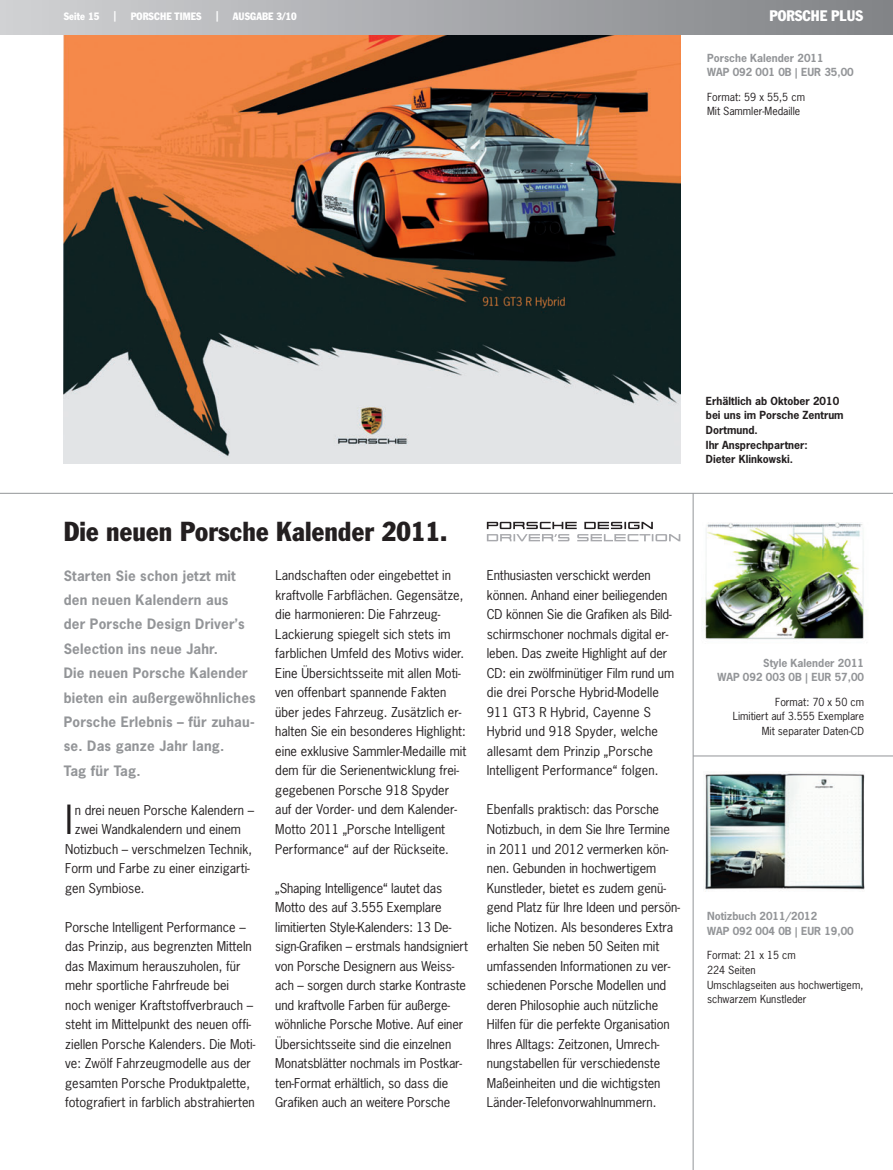
<style>
.page{position:relative;width:893px;height:1170px;background:#fff}
.page>*{position:absolute;margin:0;border:0;box-sizing:border-box;transform-origin:0 0}
.t1{font:37.8px "Porsche News Gothic";color:#231f20}
.t2{font:condensed 27px "Porsche Franklin Gothic";letter-spacing:.005em;color:#231f20}
.t3{font:condensed 15px "Porsche Franklin Gothic";color:#fff}
.t4{font:700 13.5px/24.5px "Porsche News Gothic";letter-spacing:.015em;color:#939598}
.t5{font:12.75px/19.5px "Porsche News Gothic";letter-spacing:-.005em;color:#231f20}
.t6{font:10.5px/14.7px "Porsche News Gothic";color:#231f20}
.t7{font:700 10.5px/14.7px "Porsche News Gothic";color:#939598}
.t8{font:700 10.5px/14.7px "Porsche News Gothic";color:#231f20}
.t9{font:condensed 10.5px "Porsche Franklin Gothic";letter-spacing:.005em;color:#fff}
</style>
<div class="page">
<img style="left:64px;top:34px;width:616px;height:429px">
<div style="left:0;top:0;width:893px;height:34px;background:linear-gradient(to right,#d1d2d4,#818386)"></div>
<hr style="left:0;top:0;width:1px;height:34px;background:#d1d2d4">
<hr style="left:0;top:493px;width:893px;height:1px;background:#939598">
<hr style="left:693px;top:755px;width:200px;height:1px;background:#939598">
<hr style="left:693px;top:493px;width:1px;height:676px;background:#939598">
<svg style="left:487px;top:522px;width:193px;height:19px"></svg>
<img style="left:703px;top:522px;width:161px;height:118px">
<img style="left:704px;top:772px;width:161px;height:118px">
<p class="t9" style="left:64px;top:12px;width:37px">Seite 15</p>
<p class="t9" style="left:114px;top:11px;width:4px">|</p>
<p class="t9" style="left:131px;top:12px;width:72px">PORSCHE TIMES</p>
<p class="t9" style="left:216px;top:11px;width:4px">|</p>
<p class="t9" style="left:233px;top:12px;width:65px">AUSGABE 3/10</p>
<p class="t3" style="left:769px;top:10px;width:95px">PORSCHE PLUS</p>
<p class="t7" style="left:707px;top:51px;width:148px">Porsche Kalender 2011<br>WAP 092 001 0B | EUR 35,00</p>
<p class="t6" style="left:707px;top:90px;width:99px">Format: 59 x 55,5 cm<br>Mit Sammler-Medaille</p>
<h2 class="t2" style="left:64px;top:522px;width:385px">Die neuen Porsche Kalender 2011.</h2>
<p class="t4" style="left:64px;top:564px;width:194px">Starten Sie schon jetzt mit den neuen Kalendern aus<br>der Porsche Design Driver’s<br>Selection ins neue Jahr.<br>Die neuen Porsche Kalender bieten ein außergewöhnliches<br>Porsche Erlebnis – für zu hau&shy;se. Das ganze Jahr lang.<br>Tag für Tag.</p>
<h1 class="t1" style="left:65px;top:804px;width:9px">I</h1>
<p class="t5" style="left:75px;top:800px;width:181px">n drei neuen Porsche Kalendern –</p>
<p class="t5" style="left:275px;top:566px;width:192px">Landschaften oder eingebettet in kraftvolle Farbflächen. Gegensätze, die harmonieren: Die Fahrzeug-Lackierung spiegelt sich stets im farblichen Umfeld des Motivs wider.<br>Eine Übersichtsseite mit allen Moti&shy;ven offenbart spannende Fakten über jedes Fahrzeug. Zusätzlich er&shy;halten Sie ein besonderes Highlight: eine exklusive Sammler-Medaille mit dem für die Serienentwicklung frei&shy;gegebenen Porsche 918 Spyder auf der Vorder- und dem Kalender-Motto 2011 „Porsche Intelligent Performance“ auf der Rückseite.</p>
<p class="t5" style="left:275px;top:878px;width:194px">„Shaping Intelligence“ lautet das Motto des auf 3.555 Exemplare limitierten Style-Kalenders: 13 De&shy;sign-Grafiken – erstmals handsigniert von Porsche Designern aus Weiss&shy;ach – sorgen durch starke Kontraste und kraftvolle Farben für außerge&shy;wöhnliche Porsche Motive. Auf einer Übersichtsseite sind die einzelnen Monatsblätter nochmals im Postkar&shy;ten-Format erhältlich, so dass die Grafiken auch an weitere Porsche</p>
<p class="t5" style="left:75px;top:820px;width:168px">zwei Wandkalendern und einem</p>
<p class="t5" style="left:65px;top:839px;width:188px">Notizbuch – verschmelzen Technik,</p>
<p class="t5" style="left:65px;top:859px;width:186px">Form und Farbe zu einer einzigarti-</p>
<p class="t5" style="left:65px;top:878px;width:81px">gen Symbiose.</p>
<p class="t5" style="left:65px;top:917px;width:191px">Porsche Intelligent Performance – das Prinzip, aus begrenzten Mitteln das Maximum herauszuholen, für mehr sportliche Fahrfreude bei noch weniger Kraftstoffverbrauch – steht im Mittelpunkt des neuen offi&shy;ziellen Porsche Kalenders. Die Moti&shy;ve: Zwölf Fahrzeugmodelle aus der gesamten Porsche Produktpalette, fotografiert in farblich abstrahierten</p>
<p class="t5" style="left:487px;top:566px;width:189px">Enthusiasten verschickt werden können. Anhand einer beiliegenden CD können Sie die Grafiken als Bild&shy;schirmschoner nochmals digital er - leben. Das zweite Highlight auf der CD: ein zwölfminütiger Film rund um die drei Porsche Hybrid-Modelle 911 GT3 R Hybrid, Cayenne S Hybrid und 918 Spyder, welche allesamt dem Prinzip „Porsche Intelligent Performance“ folgen.</p>
<p class="t5" style="left:487px;top:800px;width:194px">Ebenfalls praktisch: das Porsche Notizbuch, in dem Sie Ihre Termine in 2011 und 2012 vermerken kön&shy;nen. Gebunden in hochwertigem Kunstleder, bietet es zudem genü&shy;gend Platz für Ihre Ideen und per sön&shy;liche Notizen. Als besonderes Extra erhalten Sie neben 50 Seiten mit umfassenden Informationen zu ver&shy;schiedenen Porsche Modellen und deren Philosophie auch nützliche Hilfen für die perfekte Organisation Ihres Alltags: Zeitzonen, Umrech&shy;nungstabellen für verschiedenste Maßeinheiten und die wichtigsten Länder-Telefonvorwahlnummern.</p>
<p class="t8" style="left:706px;top:394px;width:139px">Erhältlich ab Oktober 2010 bei uns im Porsche Zentrum<br>Dortmund.<br>Ihr Ansprechpartner:<br>Dieter Klinkowski.</p>
<p class="t7" style="left:717px;top:656px;width:148px;text-align:right">Style Kalender 2011<br>WAP 092 003 0B | EUR 57,00</p>
<p class="t6" style="left:733px;top:695px;width:133px;text-align:right">Format: 70 x 50 cm<br>Limitiert auf 3.555 Exemplare<br>Mit separater Daten-CD</p>
<p class="t7" style="left:707px;top:909px;width:148px">Notizbuch 2011/2012<br>WAP 092 004 0B | EUR 19,00</p>
<p class="t6" style="left:707px;top:948px;width:158px">Format: 21 x 15 cm<br>224 Seiten<br>Umschlagseiten aus hochwertigem, schwarzem Kunstleder</p>
</div>
